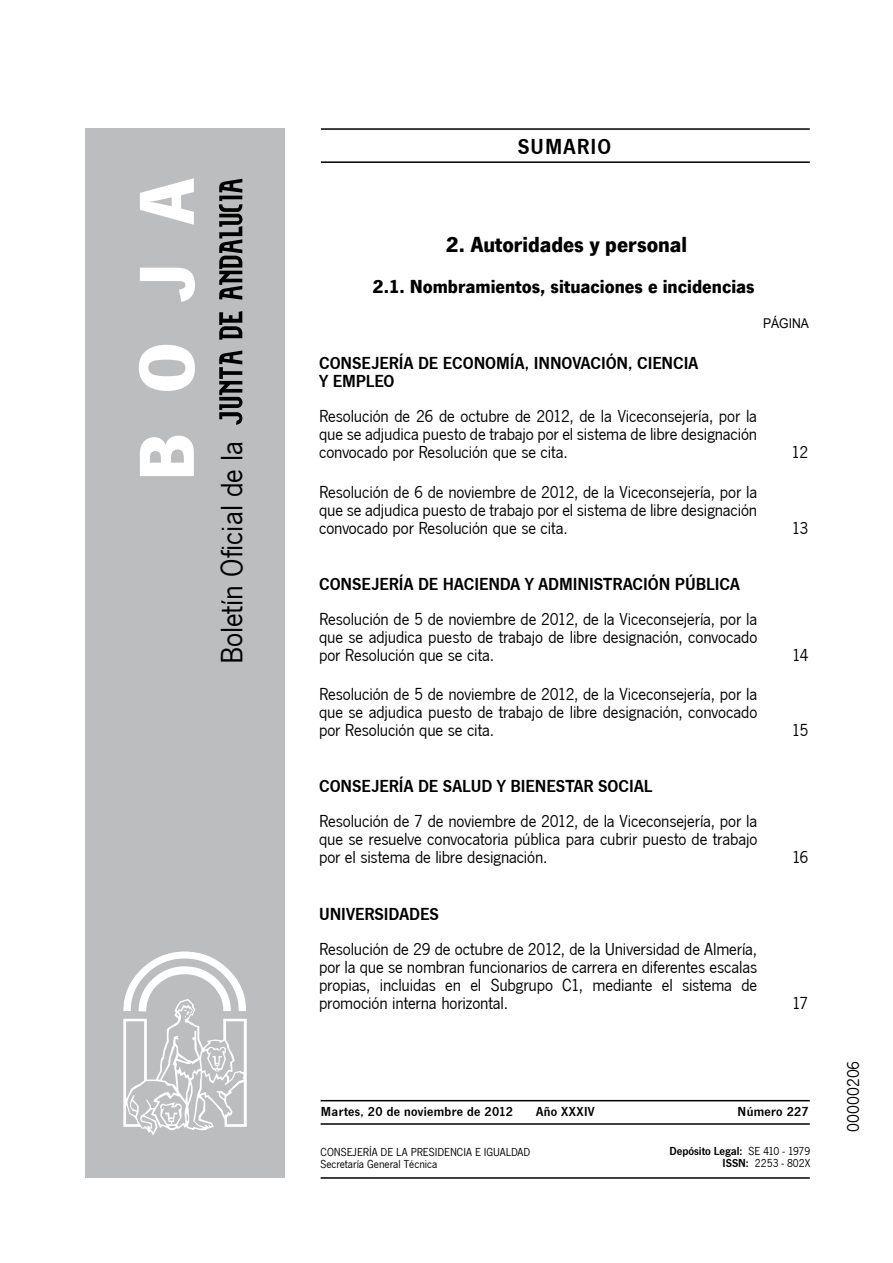
<style>
.page{position:relative;width:893px;height:1263px;background:#fff}
.page>*{position:absolute;margin:0;border:0;box-sizing:border-box;transform-origin:0 0}
.t1{font:700 81px "News Got T";color:#fff}
.t2{font:31.95px "News Got T";color:#000}
.t3{font:700 22.5px "News Got T";color:#000}
.t4{font:600 22.5px "News Got T";letter-spacing:.05em;color:#000}
.t5{font:700 19.5px "News Got T";color:#000}
.t6{font:18px/18px "News Got T";letter-spacing:-.005em;color:#000;text-align:justify}
.t7{font:600 18px "News Got T";color:#000}
.t8{font:600 13.5px "News Got T";letter-spacing:.025em;color:#000}
.t9{font:13.5px "Arial";color:#000;scale:.9 1}
.t10{font:12px/12px "News Got T";color:#000}
.t11{font:600 12px/12px "News Got T";color:#000;text-align:right}
.s1{font-weight:400}
</style>
<div class="page">
<hr style="left:321px;top:128px;width:488px;height:2px;background:#000">
<hr style="left:321px;top:161px;width:488px;height:2px;background:#000">
<div style="left:85px;top:128px;width:200px;height:1050px;background:#bcbdbe"></div>
<svg style="left:219px;top:351px;width:23px;height:74px"></svg>
<svg style="left:219px;top:311px;width:23px;height:29px"></svg>
<svg style="left:219px;top:179px;width:23px;height:121px"></svg>
<svg style="left:123px;top:952px;width:124px;height:183px"></svg>
<hr style="left:320px;top:1100px;width:489px;height:1px;background:#000">
<hr style="left:320px;top:1177px;width:489px;height:2px;background:#000">
<hr style="left:320px;top:1123px;width:489px;height:2px;background:#000">
<h1 class="t1" style="left:119px;top:481px;width:305px;rotate:-90deg">BOJA</h1>
<h2 class="t2" style="left:214px;top:664px;width:225px;rotate:-90deg">Boletín Oficial de la</h2>
<p class="t4" style="left:517px;top:134px;width:95px">SUMARIO</p>
<p class="t3" style="left:446px;top:232px;width:243px">2. Autoridades y personal</p>
<p class="t5" style="left:372px;top:275px;width:384px">2.1. Nombramientos, situaciones e incidencias</p>
<p class="t9" style="left:763px;top:314px;width:53px">PÁGINA</p>
<p class="t7" style="left:319px;top:353px;width:136px">CONSEJERÍA DE ECONOM</p>
<p class="t7" style="left:510px;top:353px;width:39px">ÍA, INNOVACI</p>
<p class="t7" style="left:605px;top:353px;width:66px">ÓN, CIENCIA</p>
<p class="t7" style="left:319px;top:371px;width:74px">Y EM PLEO</p>
<p class="t6" style="left:319px;top:408px;width:439px">Resolución de 26 de octubre de 2012, de la Viceconsejería, por la que se adjudica puesto de trabajo por el sistema de libre designación convocado por Resolución que se cita.</p>
<p class="t6" style="left:319px;top:483px;width:439px">Resolución de 6 de noviembre de 2012, de la Viceconsejería, por la que se adjudica puesto de trabajo por el sistema de libre designación convocado por Resolución que se cita.</p>
<p class="t7" style="left:319px;top:573px;width:181px">CONSEJERÍA DE HACI ENDA</p>
<p class="t7" style="left:525px;top:573px;width:34px">Y ADMINIS</p>
<p class="t7" style="left:603px;top:573px;width:19px">TRACI</p>
<p class="t7" style="left:648px;top:573px;width:68px">ÓN PÚBLICA</p>
<p class="t6" style="left:319px;top:610px;width:440px">Resolución de 5 de noviembre de 2012, de la Viceconsejería, por la que se adjudica puesto de trabajo de libre designación, convocado por Resolución que se cita.</p>
<p class="t6" style="left:319px;top:686px;width:440px">Resolución de 5 de noviembre de 2012, de la Viceconsejería, por la que se adjudica puesto de trabajo de libre designación, convocado por Resolución que se cita.</p>
<p class="t7" style="left:319px;top:776px;width:145px">CONSEJERÍA DE SALUD</p>
<p class="t7" style="left:497px;top:776px;width:121px">Y BI ENESTAR SOCIAL</p>
<p class="t6" style="left:319px;top:813px;width:439px">Resolución de 7 de noviembre de 2012, de la Viceconsejería, por la que se resuelve convocatoria pública para cubrir puesto de trabajo por el sistema de libre designación.</p>
<p class="t7" style="left:319px;top:903px;width:56px">UNIVERSIDAD</p>
<p class="t7" style="left:420px;top:903px;width:18px">ES</p>
<p class="t6" style="left:319px;top:940px;width:439px">Resolución de 29 de octubre de 2012, de la Universidad de Almería, por la que se nombran funcionarios de carrera en diferentes escalas propias, incluidas en el Subgrupo C1, mediante el sistema de promoción interna horizontal.</p>
<p class="t6" style="left:791px;top:444px;width:19px">12</p>
<p class="t6" style="left:791px;top:519px;width:18px">13</p>
<p class="t6" style="left:792px;top:646px;width:18px">14</p>
<p class="t6" style="left:791px;top:722px;width:18px">15</p>
<p class="t6" style="left:791px;top:849px;width:18px">16</p>
<p class="t6" style="left:791px;top:994px;width:18px">17</p>
<p class="t8" style="left:321px;top:1104px;width:194px">MARTES, 20 DE NOVIEMBRE DE 2012</p>
<p class="t8" style="left:536px;top:1104px;width:60px">AÑO XXXIV</p>
<p class="t8" style="left:737px;top:1104px;width:72px">NÚMERO 227</p>
<p class="t10" style="left:320px;top:1146px;width:211px">CONSEJERÍA DE LA PRESIDENCIA E IGUALDAD<br>Secretaría General Técnica</p>
<p class="t11" style="left:669px;top:1145px;width:142px">DEPÓSITO LEGAL: <span class="s1">SE 410 - 1979<br></span>ISSN: <span class="s1">2253 - 802X</span></p>
<p class="t6" style="left:844px;top:1132px;width:72px;rotate:-90deg">00000206</p>
</div>
